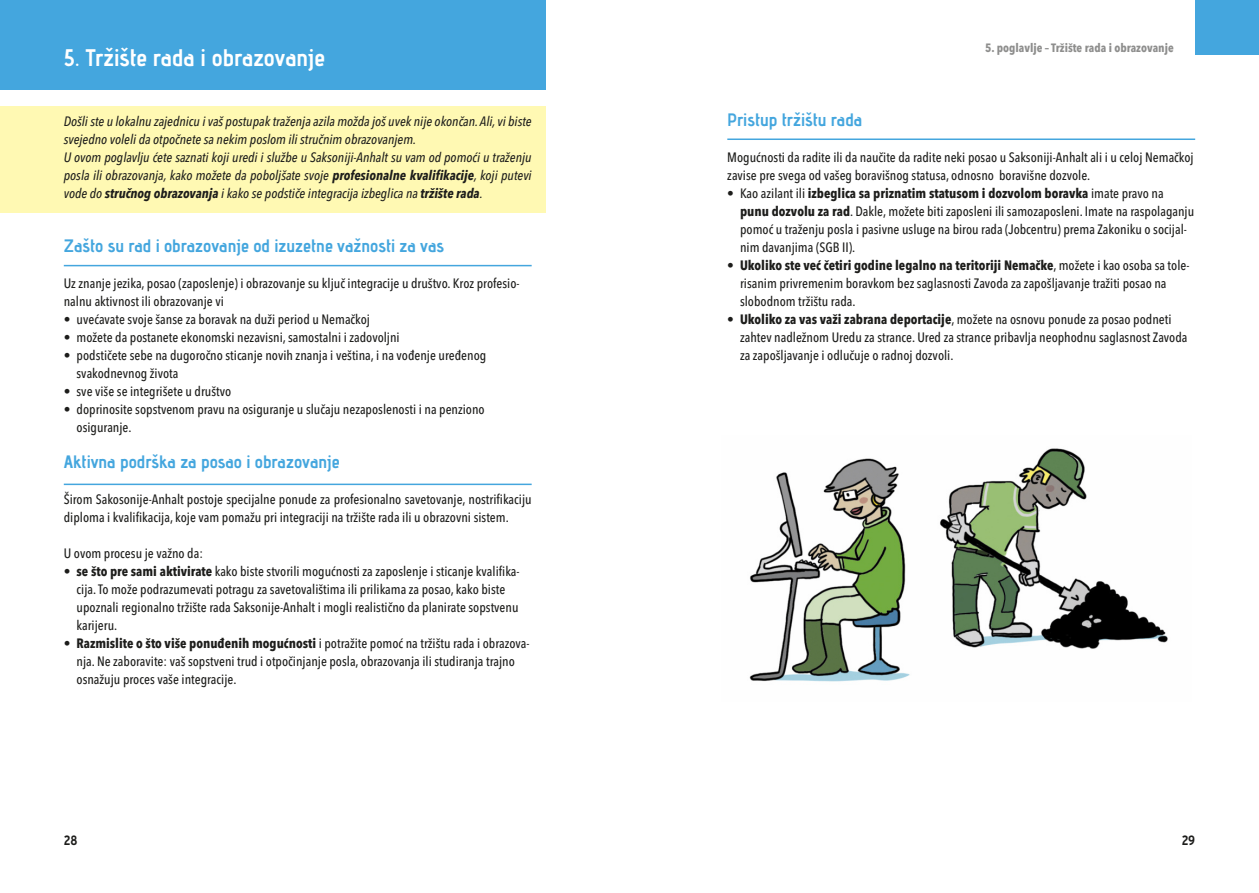
<style>
.page{position:relative;width:1259px;height:893px;background:#fff}
.page>*{position:absolute;margin:0;border:0;box-sizing:border-box;transform-origin:0 0}
.t1{font:24px "adventpro Bd 3";color:#fff}
.t2{font:18px "adventpro Bd 3";color:#44a6de}
.t3{font:500 13.5px/18px "Avenir Next Condensed";color:#1d1d1b}
.t4{font:italic 500 13.5px/18px "Avenir Next Condensed";color:#1d1d1b}
.t5{font:700 condensed 13.5px "Interstate";color:#1d1d1b}
.t6{font:700 12px "Avenir Next Condensed";color:#8e8e8d}
.s1{font-weight:700}
</style>
<div class="page">
<div style="left:0;top:0;width:545px;height:90px;background:#44a6de"></div>
<div style="left:0;top:106px;width:545px;height:107px;background:#fff9b3"></div>
<hr style="left:64px;top:265px;width:467px;height:1px;background:#44a6de">
<hr style="left:64px;top:484px;width:467px;height:1px;background:#44a6de">
<hr style="left:727px;top:138px;width:468px;height:2px;background:#44a6de">
<img style="left:749px;top:448px;width:419px;height:234px">
<div style="left:1195px;top:0;width:64px;height:54px;background:#44a6de"></div>
<h1 class="t1" style="left:64px;top:49px;width:263px">5. Tržište rada i obrazovanje</h1>
<p class="t4" style="left:64px;top:112px;width:469px">Došli ste u lokalnu zajednicu i vaš postupak traženja azila možda još uvek nije okončan. Ali,vi biste svejedno voleli da otpočnete sa nekim poslom ili stručnim obrazovanjem.<br>U ovom poglavlju ćete saznati koji uredi i službe u Saksoniji-Anhalt su vam od pomoći u traženju posla ili obrazovanja, kako možete da poboljšate svoje <span class="s1">profesionalne kvalifikacije</span>, koji putevi vode do <span class="s1">stručnog obrazovanja</span> i kako se podstiče integracija izbeglica na <span class="s1">tržište rada</span>.</p>
<h2 class="t2" style="left:64px;top:239px;width:382px">Zašto su rad i obrazovanje od izuzetne važnosti za vas</h2>
<p class="t3" style="left:64px;top:274px;width:457px">Uz znanje jezika, posao (zaposlenje) i obrazovanje su ključ integracije u društvo. Kroz profesio&shy;nalnu aktivnost ili obrazovanje vi</p>
<p class="t3" style="left:64px;top:310px;width:308px">• uvećavate svoje šanse za boravak na duži period u Nemačkoj</p>
<p class="t3" style="left:64px;top:328px;width:337px">• možete da postanete ekonomski nezavisni, samostalni i zadovoljni</p>
<p class="t3" style="left:77px;top:346px;width:411px;text-indent:-13px">• podstičete sebe na dugoročno sticanje novih znanja i veština, i na vođenje uređenog svakodnevnog života</p>
<p class="t3" style="left:64px;top:382px;width:169px">• sve više se integrišete u društvo</p>
<p class="t3" style="left:77px;top:400px;width:410px;text-indent:-13px">• doprinosite sopstvenom pravu na osiguranje u slučaju nezaposlenosti i na penziono osiguranje.</p>
<h2 class="t2" style="left:64px;top:455px;width:277px">Aktivna podrška za posao i obrazovanje</h2>
<p class="t3" style="left:64px;top:490px;width:469px">Širom Sakosonije-Anhalt postoje specijalne ponude za profesionalno savetovanje, nostrifikaciju diploma i kvalifikacija, koje vam pomažu pri integraciji na tržište rada ili u obrazovni sistem.</p>
<p class="t3" style="left:64px;top:544px;width:141px">U ovom procesu je važno da:</p>
<p class="t3" style="left:77px;top:562px;width:444px;text-indent:-13px">• <span class="s1">se što pre sami aktivirate</span> kako biste stvorili mogućnosti za zaposlenje i sticanje kvalifika&shy;cija.To može podrazumevati potragu za savetovalištima ili prilikama za posao, kako biste upoznali regionalno tržište rada Saksonije-Anhalt i mogli realistično da planirate sopstvenu karijeru.</p>
<p class="t3" style="left:77px;top:634px;width:454px;text-indent:-13px">• <span class="s1">Razmislite o što više ponuđenih mogućnosti</span> i potražite pomoć na tržištu rada i obrazova&shy;nja. Ne zaboravite: vaš sopstveni trud i otpočinjanje posla, obrazovanja ili studiranja trajno osnažuju proces vaše integracije.</p>
<p class="t6" style="left:985px;top:40px;width:190px">5. poglavlje – Tržište rada i obrazovanje</p>
<h2 class="t2" style="left:727px;top:113px;width:136px">Pristup tržištu rada</h2>
<p class="t3" style="left:727px;top:148px;width:468px">Mogućnosti da radite ili da naučite da radite neki posao u Saksoniji-Anhalt ali i u celoj Nemačkoj zavise pre svega od vašeg boravišnog statusa, odnosno boravišne dozvole.</p>
<p class="t3" style="left:740px;top:184px;width:456px;text-indent:-13px">• Kao azilant ili <span class="s1">izbeglica sa priznatim statusom i dozvolom boravka</span> imate pravo na <span class="s1">punu dozvolu za rad</span>. Dakle, možete biti zaposleni ili samozaposleni. Imate na raspolaganju pomoć u traženju posla i pasivne usluge na birou rada (Jobcentru) prema Zakoniku o socijal&shy;nim davanjima (SGB II).</p>
<p class="t3" style="left:740px;top:256px;width:451px;text-indent:-13px">• <span class="s1">Ukoliko ste već četiri godine legalno na teritoriji Nemačke</span>, možete i kao osoba sa tole&shy;risanim privremenim boravkom bez saglasnosti Zavoda za zapošljavanje tražiti posao na slobodnom tržištu rada.</p>
<p class="t3" style="left:740px;top:310px;width:449px;text-indent:-13px">• <span class="s1">Ukoliko za vas važi zabrana deportacije</span>, možete na osnovu ponude za posao podneti zahtev nadležnom Uredu za strance. Ured za strance pribavlja neophodnu saglasnost Zavoda za zapošljavanje i odlučuje o radnoj dozvoli.</p>
<p class="t5" style="left:64px;top:833px;width:15px">28</p>
<p class="t5" style="left:1181px;top:833px;width:15px">29</p>
</div>
